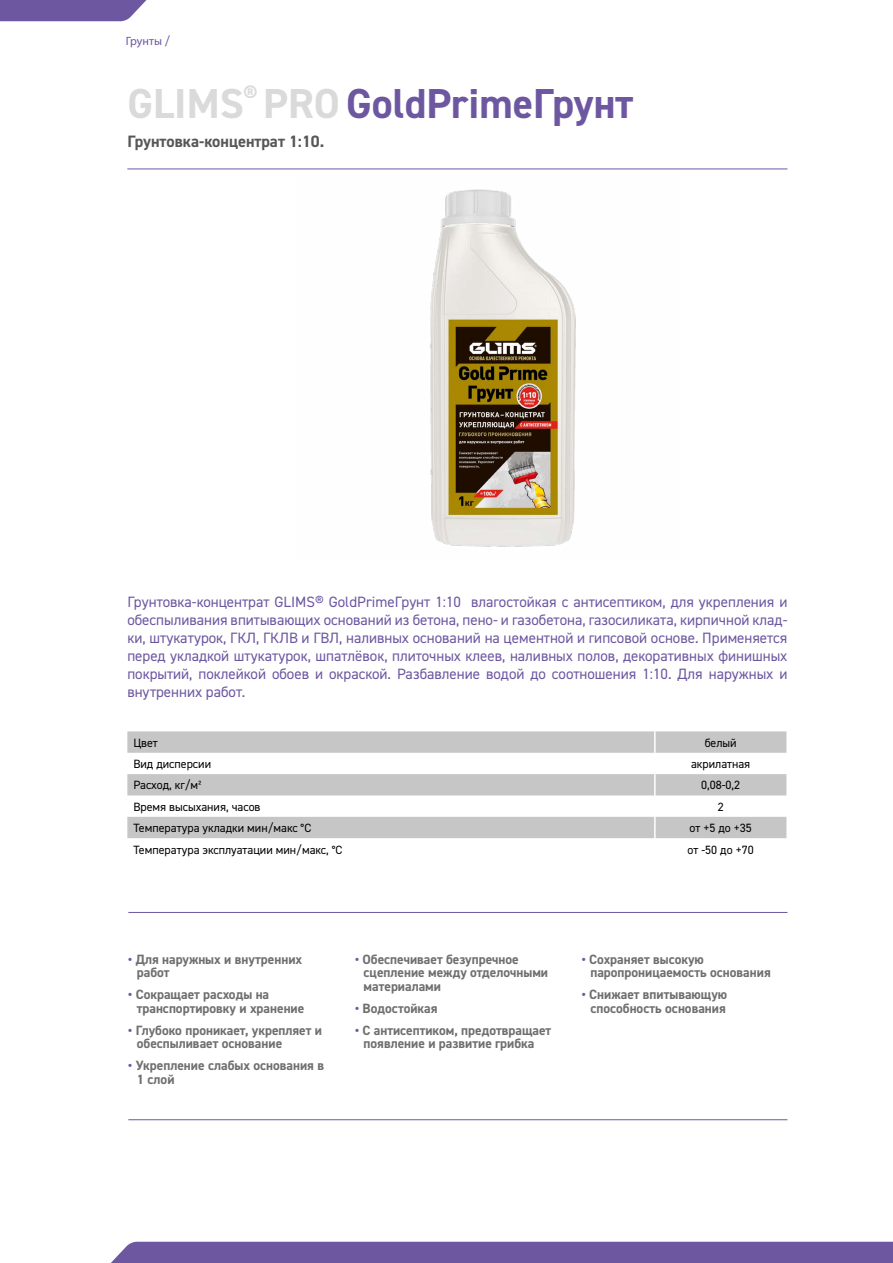
<style>
.page{position:relative;width:893px;height:1263px;background:#fff}
.page>*{position:absolute;margin:0;border:0;box-sizing:border-box;transform-origin:0 0}
.t1{font:700 42px "DIN2014";color:#6d57a1}
.t2{font:700 16.5px "DIN2014";color:#575756}
.t3{font:15px/18px "DIN2014";color:#6d57a1;text-align:justify}
.t4{font:700 13.5px/13.5px "DIN2014";color:#706f6f}
.t5{font:12px "DIN2014";color:#000}
.t6{font:12px "Myriad Pro";letter-spacing:-.005em;color:#6d57a1}
.s1{font-family:"DIN2014"}
.s2{color:#dadada}
.s3{color:#6d57a1}
</style>
<div class="page">
<hr style="left:127px;top:168px;width:660px;height:1px;background:#6d57a1">
<svg style="left:127px;top:731px;width:659px;height:107px;fill:#c6c6c6"></svg>
<hr style="left:654px;top:731px;width:2px;height:22px;background:#fff">
<hr style="left:654px;top:753px;width:2px;height:21px;background:#fff">
<hr style="left:654px;top:774px;width:2px;height:21px;background:#fff">
<hr style="left:654px;top:795px;width:2px;height:22px;background:#fff">
<hr style="left:654px;top:817px;width:2px;height:21px;background:#fff">
<svg style="left:0;top:0;width:147px;height:21px;background:#7763a7"></svg>
<div style="left:111px;top:1242px;width:782px;height:21px;background:#6d57a1"></div>
<hr style="left:128px;top:1119px;width:659px;height:1px;background:#6d57a1">
<hr style="left:128px;top:912px;width:659px;height:1px;background:#6d57a1">
<img style="left:430px;top:189px;width:146px;height:358px">
<p class="t6" style="left:126px;top:34px;width:46px">Грунты <span class="s1">/</span></p>
<h1 class="t1" style="left:127px;top:75px;width:507px"><span class="s2">GLIMS</span><sup>®</sup> <span class="s2">PRO</span>GoldPrimeГрунт</h1>
<p class="t2" style="left:127px;top:130px;width:199px">Грунтовка-концентрат 1:10.</p>
<p class="t3" style="left:127px;top:592px;width:662px">Грунтовка-концентрат GLIMS® GoldPrimeГрунт 1:10 влагостойкая с антисептиком, для укрепления и обеспыливания впитывающих оснований из бетона, пено- и газобетона, газосиликата, кирпичной клад&shy;ки, штукатурок, ГКЛ, ГКЛВ и ГВЛ, наливных оснований на цементной и гипсовой основе. Применяется перед укладкой штукатурок, шпатлёвок, плиточных клеев, наливных полов, декоративных финишных покрытий, поклейкой обоев и окраской. Разбавление водой до соотношения 1:10. Для наружных и внутренних работ.</p>
<p class="t5" style="left:133px;top:735px;width:26px">Цвет</p>
<p class="t5" style="left:705px;top:735px;width:33px">белый</p>
<p class="t5" style="left:133px;top:756px;width:79px">Вид дисперсии</p>
<p class="t5" style="left:691px;top:756px;width:61px">акрилатная</p>
<p class="t5" style="left:133px;top:778px;width:70px">Расход, кг/м²</p>
<p class="t5" style="left:701px;top:778px;width:41px">0,08-0,2</p>
<p class="t5" style="left:133px;top:799px;width:129px">Время высыхания, часов</p>
<p class="t5" style="left:718px;top:799px;width:7px">2</p>
<p class="t5" style="left:133px;top:820px;width:179px">Температура укладки мин/макс °С</p>
<p class="t5" style="left:689px;top:820px;width:64px">от +5 до +35</p>
<p class="t5" style="left:133px;top:842px;width:211px">Температура эксплуатации мин/макс, °С</p>
<p class="t5" style="left:688px;top:842px;width:68px">от -50 до +70</p>
<p class="t4" style="left:137px;top:952px;width:167px;text-indent:-9px"><span class="s3">•</span> Для наружных и внутренних работ</p>
<p class="t4" style="left:137px;top:988px;width:169px;text-indent:-9px"><span class="s3">•</span> Сокращает расходы на транспортировку и хранение</p>
<p class="t4" style="left:137px;top:1023px;width:187px;text-indent:-9px"><span class="s3">•</span> Глубоко проникает, укрепляет и обеспыливает основание</p>
<p class="t4" style="left:137px;top:1059px;width:189px;text-indent:-9px"><span class="s3">•</span> Укрепление слабых основания в<br>1 слой</p>
<p class="t4" style="left:364px;top:952px;width:186px;text-indent:-9px"><span class="s3">•</span> Обеспечивает безупречное сцепление между отделочными материалами</p>
<p class="t4" style="left:355px;top:1001px;width:84px"><span class="s3">•</span> Водостойкая</p>
<p class="t4" style="left:364px;top:1023px;width:189px;text-indent:-9px"><span class="s3">•</span> С антисептиком, предотвращает появление и развитие грибка</p>
<p class="t4" style="left:590px;top:952px;width:182px;text-indent:-9px"><span class="s3">•</span> Сохраняет высокую паропроницаемость основания</p>
<p class="t4" style="left:582px;top:988px;width:147px;text-align:center"><span class="s3">•</span> Снижает впитывающую способность основания</p>
</div>
